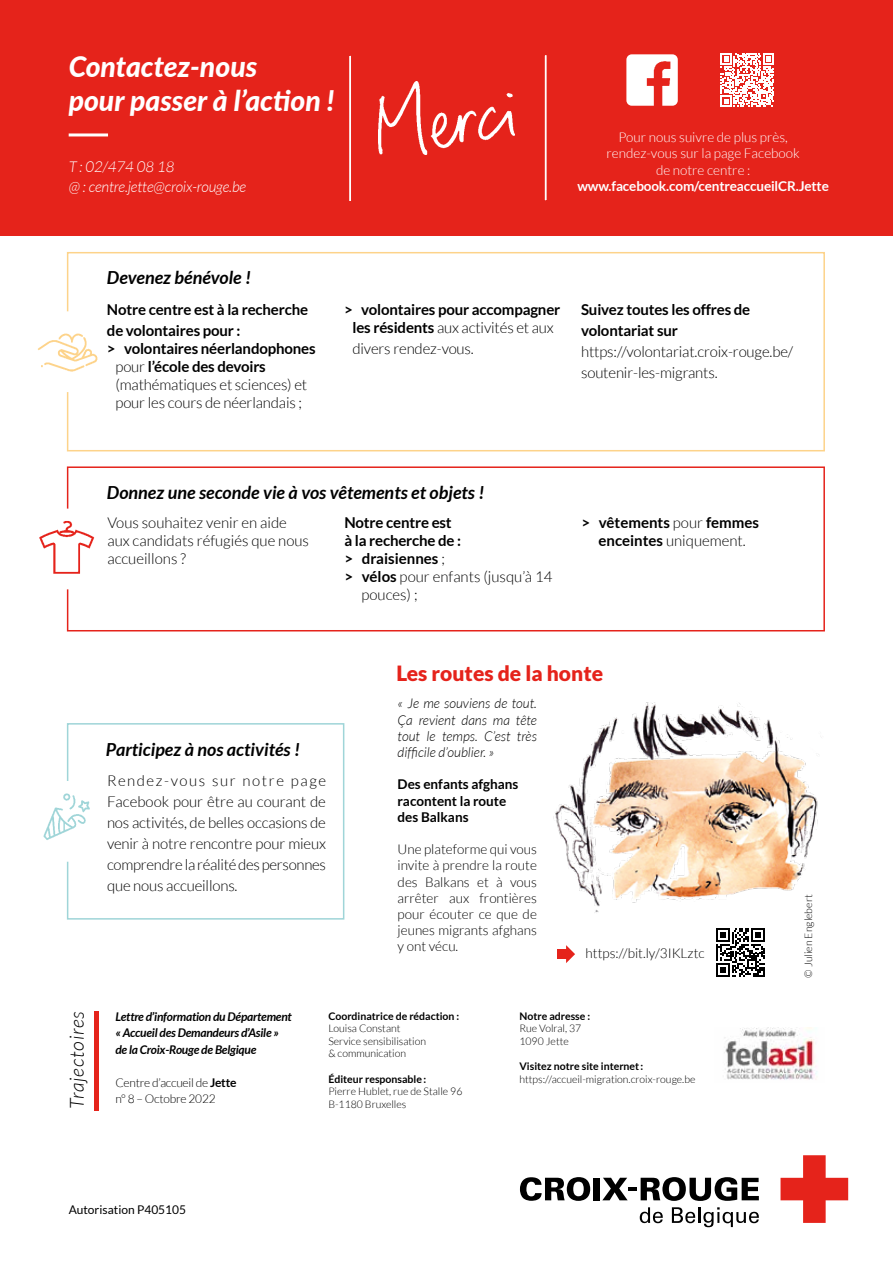
<style>
.page{position:relative;width:893px;height:1263px;background:#fff}
.page>*{position:absolute;margin:0;border:0;box-sizing:border-box;transform-origin:0 0}
.t1{font:italic 800 28.35px/34px "Lato";color:#fff}
.t2{font:900 21px "Lato";color:#e5231b}
.t3{font:italic 300 19.5px "Lato";letter-spacing:.04em;color:#000}
.t4{font:italic 700 18px "Lato";color:#000}
.t5{font:300 15px/21px "Lato";letter-spacing:-.01em;color:#000}
.t6{font:700 15px/21px "Lato";letter-spacing:-.01em;color:#000}
.t7{font:italic 300 15px/20.2px "Lato";letter-spacing:-.01em;color:#fff}
.t8{font:300 13.5px/16.2px "Lato";color:#000;text-align:justify}
.t9{font:italic 300 13.5px/16.2px "Lato";color:#000;text-align:justify}
.t10{font:300 13.5px/16.5px "Lato";color:#fff;text-align:center}
.t11{font:700 13.5px/16.2px "Lato";color:#000}
.t12{font:700 13.5px "Lato";letter-spacing:-.01em;color:#fff}
.t13{font:italic 700 12px/16.5px "Lato";letter-spacing:-.02em;color:#000}
.t14{font:300 12px/16.5px "Lato";letter-spacing:-.02em;color:#000}
.t15{font:12px "Lato";color:#000}
.t16{font:300 10.5px/12.6px "Lato";color:#000}
.t17{font:700 10.5px "Lato";color:#000}
.s1{font-weight:700}
.s2{font-weight:300}
</style>
<div class="page">
<div style="left:0;top:0;width:893px;height:236px;background:#e5231b"></div>
<svg style="left:780px;top:1155px;width:68px;height:68px"></svg>
<svg style="left:520px;top:1177px;width:70px;height:24px"></svg>
<div style="left:593px;top:1178px;width:7px;height:22px;background:#000"></div>
<svg style="left:602px;top:1177px;width:157px;height:24px"></svg>
<svg style="left:640px;top:1207px;width:23px;height:16px"></svg>
<svg style="left:672px;top:1207px;width:87px;height:20px"></svg>
<div style="left:94px;top:1011px;width:5px;height:99px;background:#e5231b"></div>
<div style="left:67px;top:252px;width:758px;height:199px;border:2px solid #fdd38a"></div>
<div style="left:67px;top:466px;width:758px;height:165px;border:2px solid #e5231b"></div>
<div style="left:67px;top:723px;width:277px;height:197px;border:2px solid #9fd5d8"></div>
<div style="left:26px;top:311px;width:81px;height:81px;background:#fff;border-radius:50%"></div>
<img style="left:37px;top:333px;width:61px;height:39px">
<div style="left:26px;top:509px;width:81px;height:80px;background:#fff;border-radius:50%"></div>
<img style="left:39px;top:521px;width:56px;height:53px">
<div style="left:26px;top:781px;width:81px;height:81px;background:#fff;border-radius:50%"></div>
<img style="left:43px;top:793px;width:47px;height:47px">
<img style="left:626px;top:54px;width:52px;height:52px">
<svg style="left:544px;top:55px;width:3px;height:146px"></svg>
<svg style="left:349px;top:55px;width:2px;height:146px"></svg>
<hr style="left:69px;top:133px;width:39px;height:3px;background:#fff">
<img style="left:379px;top:81px;width:135px;height:73px">
<img style="left:724px;top:1028px;width:93px;height:52px">
<svg style="left:721px;top:53px;width:53px;height:54px"></svg>
<img style="left:553px;top:702px;width:266px;height:211px">
<svg style="left:716px;top:928px;width:48px;height:49px"></svg>
<div style="left:557px;top:949px;width:12px;height:10px;background:#e5231b"></div>
<svg style="left:566px;top:945px;width:9px;height:18px"></svg>
<h1 class="t1" style="left:69px;top:49px;width:267px">Contactez-nous<br>pour passer à l’action !</h1>
<p class="t7" style="left:69px;top:157px;width:179px">T : 02/474 08 18<br>@ : centre.jette@croix-rouge.be</p>
<p class="t10" style="left:606px;top:129px;width:195px">Pour nous suivre de plus près, rendez-vous sur la page Facebook de notre centre :</p>
<p class="t12" style="left:577px;top:179px;width:253px">www.facebook.com/centreaccueilCR.Jette</p>
<p class="t4" style="left:107px;top:268px;width:146px">Devenez bénévole !</p>
<p class="t6" style="left:107px;top:299px;width:203px">Notre centre est à la recherche de volontaires pour :</p>
<p class="t5" style="left:115px;top:340px;width:202px;line-height:18px;text-indent:-9px"><span class="s1">&gt; volontaires néerlandophones </span>pour <span class="s1">l’école des devoirs </span>(mathématiques et sciences) et pour les cours de néerlandais ;</p>
<p class="t6" style="left:344px;top:300px;width:218px;line-height:18px;text-align:center">&gt; volontaires pour accompagner les résidents <span class="s2">aux activités et aux</span></p>
<p class="t5" style="left:353px;top:338px;width:123px">divers rendez-vous.</p>
<p class="t6" style="left:581px;top:299px;width:171px">Suivez toutes les offres de volontariat sur</p>
<p class="t5" style="left:581px;top:341px;width:214px">https://volontariat.croix-rouge.be/ soutenir-les-migrants.</p>
<p class="t4" style="left:107px;top:482px;width:379px">Donnez une seconde vie à vos vêtements et objets !</p>
<p class="t5" style="left:107px;top:514px;width:203px;line-height:18px">Vous souhaitez venir en aide aux candidats réfugiés que nous accueillons ?</p>
<p class="t6" style="left:344px;top:512px;width:109px">Notre centre est</p>
<p class="t6" style="left:344px;top:530px;width:118px">à la recherche de :</p>
<p class="t6" style="left:344px;top:548px;width:102px">&gt; draisiennes <span class="s2">;</span></p>
<p class="t5" style="left:344px;top:566px;width:210px"><span class="s1">&gt; vélos</span> pour enfants (jusqu’à 14</p>
<p class="t5" style="left:361px;top:584px;width:58px">pouces) ;</p>
<p class="t6" style="left:581px;top:513px;width:179px;line-height:18px;text-align:center">&gt; vêtements <span class="s2">pour</span> femmes enceintes <span class="s2">uniquement.</span></p>
<p class="t4" style="left:106px;top:739px;width:196px">Participez à nos activités !</p>
<p class="t5" style="left:107px;top:770px;width:221px;text-align:justify">Rendez-vous sur notre page Facebook pour être au courant de nos activités, de belles occasions de venir à notre rencontre pour mieux comprendre la réalité des personnes que nous accueillons.</p>
<h2 class="t2" style="left:396px;top:661px;width:208px">Les routes de la honte</h2>
<p class="t9" style="left:398px;top:696px;width:141px">« Je me souviens de tout.<br>Ça revient dans ma tête tout le temps. C’est très difficile d’oublier. »</p>
<p class="t11" style="left:398px;top:776px;width:122px">Des enfants afghans racontent la route des Balkans</p>
<p class="t8" style="left:398px;top:841px;width:141px">Une plateforme qui vous invite à prendre la route des Balkans et à vous arrêter aux frontières pour écouter ce que de jeunes migrants afghans y ont vécu.</p>
<p class="t8" style="left:586px;top:945px;width:121px">https://bit.ly/3IKLztc</p>
<h3 class="t3" style="left:66px;top:1109px;width:99px;rotate:-90deg">Trajectoires</h3>
<p class="t17" style="left:328px;top:1010px;width:133px">Coordinatrice de rédaction :</p>
<p class="t13" style="left:115px;top:1008px;width:178px">Lettre d’information du Département « Accueil des Demandeurs d’Asile » de la Croix-Rouge de Belgique</p>
<p class="t14" style="left:115px;top:1074px;width:123px">Centre d’accueil de <span class="s1">Jette </span>n° 8 – Octobre 2022</p>
<p class="t16" style="left:328px;top:1022px;width:99px">Louisa Constant<br>Service sensibilisation &amp; communication</p>
<p class="t17" style="left:328px;top:1073px;width:99px">Éditeur responsable:</p>
<p class="t16" style="left:328px;top:1085px;width:136px">Pierre Hublet, rue de Stalle 96<br>B-1180 Bruxelles</p>
<p class="t15" style="left:69px;top:1203px;width:119px">Autorisation P405105</p>
<p class="t17" style="left:519px;top:1010px;width:72px">Notre adresse :</p>
<p class="t16" style="left:519px;top:1022px;width:63px">Rue Volral, 37<br>1090 Jette</p>
<p class="t17" style="left:519px;top:1060px;width:125px">Visitez notre site internet:</p>
<p class="t16" style="left:519px;top:1072px;width:177px">https://accueil-migration.croix-rouge.be</p>
<p class="t16" style="left:802px;top:977px;width:85px;rotate:-90deg">© Julien Englebert</p>
</div>
